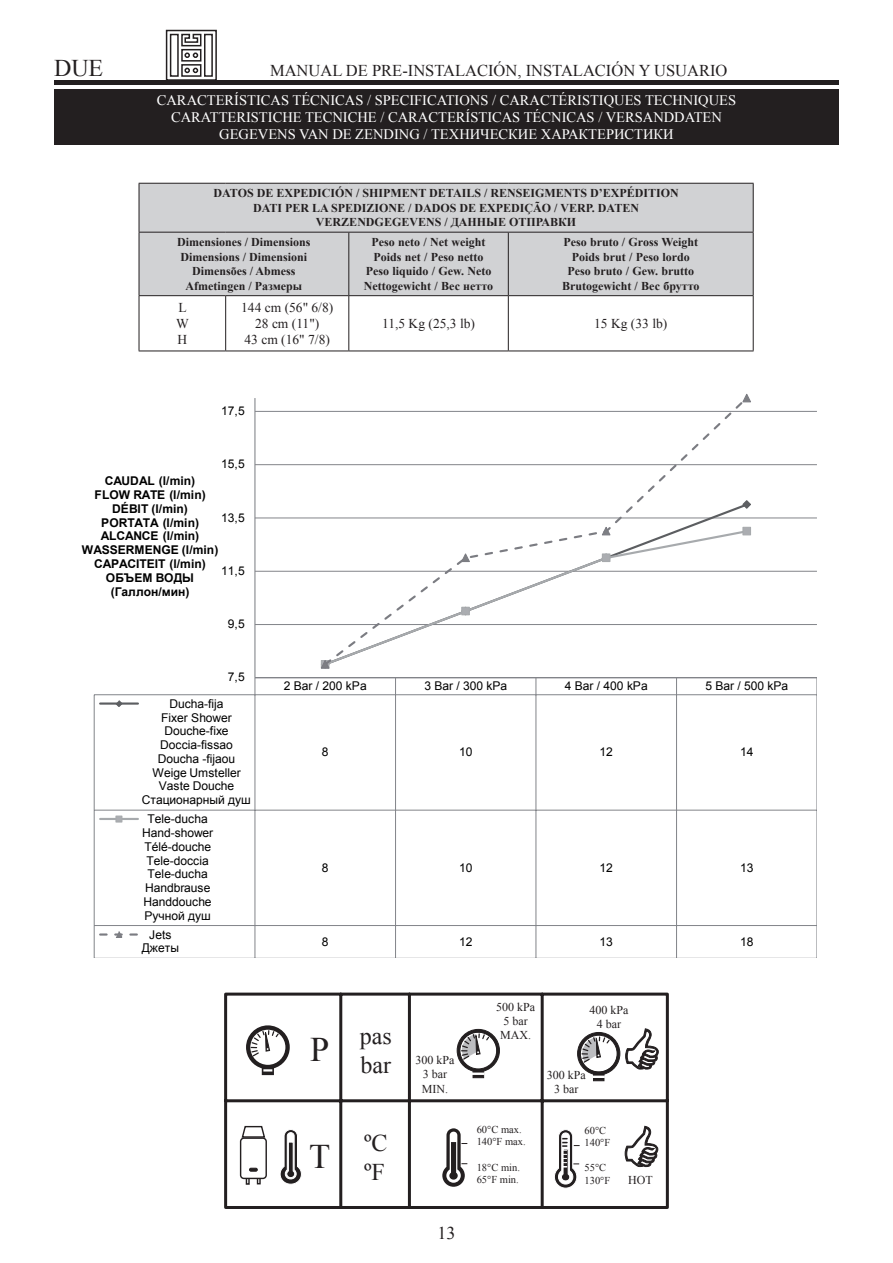
<style>
.page{position:relative;width:893px;height:1263px;background:#fff}
.page>*{position:absolute;margin:0;border:0;box-sizing:border-box;transform-origin:0 0}
.t1{font:34.5px "Times New Roman";color:#231f20}
.t2{font:24px/28.8px "Times New Roman";color:#231f20}
.t3{font:18px "Times New Roman";color:#231f20}
.t4{font:16.5px "Times New Roman";color:#231f20}
.t5{font:14.55px/17.4px "Times New Roman";color:#fff;text-align:center}
.t6{font:13.5px/16.2px "Times New Roman";color:#231f20}
.t7{font:700 12px/14.4px "Times New Roman";color:#231f20;text-align:center}
.t8{font:12px/13.8px "Arial";letter-spacing:-.005em;color:#000;text-align:center}
.t9{font:700 12px/13.8px "Arial";color:#000;text-align:center}
.t10{font:12px/14.4px "Times New Roman";color:#231f20;text-align:center}
.t11{font:10.5px/12.6px "Times New Roman";color:#231f20}
</style>
<div class="page">
<hr style="left:54px;top:81px;width:785px;height:4px;background:#231f20">
<svg style="left:165px;top:29px;width:53px;height:52px"></svg>
<div style="left:140px;top:184px;width:613px;height:111px;background:#d1d2d4"></div>
<hr style="left:139px;top:296px;width:1px;height:55px;background:#231f20">
<hr style="left:225px;top:296px;width:1px;height:55px;background:#231f20">
<hr style="left:348px;top:296px;width:1px;height:55px;background:#231f20">
<hr style="left:508px;top:296px;width:1px;height:55px;background:#231f20">
<hr style="left:753px;top:296px;width:1px;height:55px;background:#231f20">
<hr style="left:139px;top:351px;width:87px;height:1px;background:#231f20">
<hr style="left:226px;top:351px;width:123px;height:1px;background:#231f20">
<hr style="left:349px;top:351px;width:159px;height:1px;background:#231f20">
<hr style="left:508px;top:351px;width:246px;height:1px;background:#231f20">
<hr style="left:139px;top:183px;width:87px;height:1px;background:#231f20">
<hr style="left:139px;top:184px;width:1px;height:48px;background:#231f20">
<hr style="left:226px;top:183px;width:123px;height:1px;background:#231f20">
<hr style="left:349px;top:183px;width:159px;height:1px;background:#231f20">
<hr style="left:508px;top:183px;width:246px;height:1px;background:#231f20">
<hr style="left:753px;top:184px;width:1px;height:48px;background:#231f20">
<hr style="left:139px;top:232px;width:87px;height:1px;background:#231f20">
<hr style="left:139px;top:233px;width:1px;height:62px;background:#231f20">
<hr style="left:226px;top:232px;width:123px;height:1px;background:#231f20">
<hr style="left:349px;top:232px;width:159px;height:1px;background:#231f20">
<hr style="left:348px;top:233px;width:1px;height:62px;background:#231f20">
<hr style="left:508px;top:232px;width:246px;height:1px;background:#231f20">
<hr style="left:508px;top:233px;width:1px;height:62px;background:#231f20">
<hr style="left:753px;top:233px;width:1px;height:62px;background:#231f20">
<hr style="left:139px;top:295px;width:87px;height:1px;background:#231f20">
<hr style="left:226px;top:295px;width:123px;height:1px;background:#231f20">
<hr style="left:349px;top:295px;width:159px;height:1px;background:#231f20">
<hr style="left:508px;top:295px;width:246px;height:1px;background:#231f20">
<div style="left:54px;top:89px;width:785px;height:56px;background:#231f20"></div>
<svg style="left:224px;top:992px;width:445px;height:217px"></svg>
<hr style="left:255px;top:624px;width:562px;height:1px;background:#828489">
<hr style="left:255px;top:571px;width:562px;height:1px;background:#828489">
<hr style="left:255px;top:518px;width:562px;height:1px;background:#828489">
<hr style="left:255px;top:464px;width:562px;height:1px;background:#828489">
<hr style="left:255px;top:411px;width:562px;height:1px;background:#828489">
<hr style="left:254px;top:398px;width:1px;height:280px;background:#828489">
<hr style="left:255px;top:677px;width:562px;height:1px;background:#828489">
<svg style="left:255px;top:678px;width:1px;height:16px"></svg>
<svg style="left:395px;top:678px;width:1px;height:16px"></svg>
<svg style="left:536px;top:678px;width:1px;height:16px"></svg>
<svg style="left:676px;top:678px;width:1px;height:16px"></svg>
<hr style="left:94px;top:694px;width:723px;height:1px;background:#828489">
<hr style="left:94px;top:695px;width:1px;height:115px;background:#828489">
<hr style="left:255px;top:695px;width:1px;height:115px;background:#828489">
<hr style="left:395px;top:695px;width:1px;height:115px;background:#828489">
<hr style="left:536px;top:695px;width:1px;height:115px;background:#828489">
<hr style="left:676px;top:695px;width:1px;height:115px;background:#828489">
<hr style="left:817px;top:695px;width:1px;height:115px;background:#828489">
<hr style="left:100px;top:702px;width:38px;height:3px;background:#5c5e61">
<svg style="left:114px;top:700px;width:9px;height:7px"></svg>
<hr style="left:94px;top:810px;width:723px;height:1px;background:#828489">
<hr style="left:94px;top:810px;width:1px;height:115px;background:#828489">
<hr style="left:255px;top:810px;width:1px;height:115px;background:#828489">
<hr style="left:395px;top:810px;width:1px;height:115px;background:#828489">
<hr style="left:536px;top:810px;width:1px;height:115px;background:#828489">
<hr style="left:676px;top:810px;width:1px;height:115px;background:#828489">
<hr style="left:817px;top:810px;width:1px;height:115px;background:#828489">
<hr style="left:100px;top:818px;width:38px;height:2px;background:#a7aaad">
<div style="left:115px;top:815px;width:7px;height:7px;background:#abadb1;border:1px solid #a7aaad"></div>
<svg style="left:93px;top:925px;width:724px;height:33px"></svg>
<div style="left:742px;top:527px;width:9px;height:8px;background:#abadb1"></div>
<svg style="left:322px;top:402px;width:428px;height:262px"></svg>
<svg style="left:320px;top:659px;width:11px;height:10px"></svg>
<svg style="left:460px;top:552px;width:11px;height:11px"></svg>
<svg style="left:601px;top:526px;width:11px;height:10px"></svg>
<svg style="left:741px;top:393px;width:10px;height:10px"></svg>
<h2 class="t2" style="left:54px;top:53px;width:51px">DUE</h2>
<h3 class="t4" style="left:270px;top:60px;width:459px">MANUAL DE PRE-INSTALACIÓN, INSTALACIÓN Y USUARIO</h3>
<p class="t5" style="left:157px;top:91px;width:581px">CARACTERÍSTICAS TÉCNICAS / SPECIFICATIONS / CARACTÉRISTIQUES TECHNIQUES<br>CARATTERISTICHE TECNICHE / CARACTERÍSTICAS TÉCNICAS / VERSANDDATEN<br>GEGEVENS VAN DE ZENDING / ТЕХНИЧЕСКИЕ ХАРАКТЕРИСТИКИ</p>
<p class="t7" style="left:213px;top:186px;width:467px">DATOS DE EXPEDICIÓN / SHIPMENT DETAILS / RENSEIGMENTS D’EXPÉDITION<br>DATI PER LA SPEDIZIONE / DADOS DE EXPEDIÇÃO / VERP. DATEN<br>VERZENDGEGEVENS / ДАННЫЕ ОТПРАВКИ</p>
<p class="t7" style="left:177px;top:235px;width:135px">Dimensiones / Dimensions<br>Dimensions / Dimensioni<br>Dimensões / Abmess<br>Afmetingen / Размеры</p>
<p class="t7" style="left:364px;top:235px;width:131px">Peso neto / Net weight<br>Poids net / Peso netto<br>Peso liquido / Gew. Neto<br>Nettogewicht / Вес нетто</p>
<p class="t7" style="left:562px;top:235px;width:139px">Peso bruto / Gross Weight<br>Poids brut / Peso lordo<br>Peso bruto / Gew. brutto<br>Brutogewicht / Bес брутто</p>
<p class="t6" style="left:176px;top:299px;width:14px">L<br>W<br>H</p>
<p class="t6" style="left:241px;top:299px;width:94px;text-align:center">144 cm (56" 6/8)<br>28 cm (11")<br>43 cm (16" 7/8)</p>
<p class="t6" style="left:382px;top:315px;width:94px">11,5 Kg (25,3 lb)</p>
<p class="t6" style="left:594px;top:315px;width:75px">15 Kg (33 lb)</p>
<p class="t8" style="left:221px;top:404px;width:25px">17,5</p>
<p class="t8" style="left:221px;top:457px;width:25px">15,5</p>
<p class="t9" style="left:82px;top:475px;width:138px">CAUDAL (l/min)<br>FLOW RATE (l/min)<br>DÉBIT (l/min)<br>PORTATA (l/min)<br>ALCANCE (l/min)<br>WASSERMENGE (l/min)<br>CAPACITEIT (l/min)<br>ОБЪЕМ ВОДЫ (Галлон/мин)</p>
<p class="t8" style="left:221px;top:511px;width:25px">13,5</p>
<p class="t8" style="left:221px;top:564px;width:25px">11,5</p>
<p class="t8" style="left:228px;top:617px;width:18px">9,5</p>
<p class="t8" style="left:228px;top:670px;width:18px">7,5</p>
<p class="t8" style="left:142px;top:697px;width:110px">Ducha-fija<br>Fixer Shower<br>Douche-fixe<br>Doccia-fissao<br>Doucha -fijaou<br>Weige Umsteller<br>Vaste Douche<br>Стационарный душ</p>
<p class="t8" style="left:142px;top:812px;width:73px">Tele-ducha<br>Hand-shower<br>Télé-douche<br>Tele-doccia<br>Tele-ducha<br>Handbrause<br>Handdouche<br>Ручной душ</p>
<p class="t8" style="left:284px;top:679px;width:84px">2 Bar / 200 kPa</p>
<p class="t8" style="left:424px;top:679px;width:84px">3 Bar / 300 kPa</p>
<p class="t8" style="left:565px;top:679px;width:84px">4 Bar / 400 kPa</p>
<p class="t8" style="left:705px;top:679px;width:84px">5 Bar / 500 kPa</p>
<p class="t8" style="left:322px;top:745px;width:8px">8</p>
<p class="t8" style="left:459px;top:745px;width:15px">10</p>
<p class="t8" style="left:600px;top:745px;width:15px">12</p>
<p class="t8" style="left:740px;top:745px;width:15px">14</p>
<p class="t8" style="left:322px;top:860px;width:8px">8</p>
<p class="t8" style="left:459px;top:860px;width:15px">10</p>
<p class="t8" style="left:600px;top:860px;width:15px">12</p>
<p class="t8" style="left:740px;top:860px;width:15px">13</p>
<p class="t8" style="left:142px;top:928px;width:39px">Jets<br>Джеты</p>
<p class="t8" style="left:322px;top:935px;width:8px">8</p>
<p class="t8" style="left:459px;top:935px;width:15px">12</p>
<p class="t8" style="left:600px;top:935px;width:15px">13</p>
<p class="t8" style="left:740px;top:935px;width:15px">18</p>
<h1 class="t1" style="left:310px;top:1026px;width:21px">P</h1>
<h1 class="t1" style="left:309px;top:1133px;width:23px">T</h1>
<h2 class="t2" style="left:360px;top:1021px;width:33px">pas bar</h2>
<h2 class="t2" style="left:364px;top:1128px;width:25px">ºC ºF</h2>
<p class="t10" style="left:415px;top:1052px;width:40px">300 kPa<br>3 bar<br>MIN.</p>
<h3 class="t3" style="left:437px;top:1221px;width:19px">13</h3>
<p class="t10" style="left:496px;top:999px;width:40px">500 kPa<br>5 bar<br>MAX.</p>
<p class="t10" style="left:589px;top:1002px;width:40px">400 kPa<br>4 bar</p>
<p class="t10" style="left:547px;top:1067px;width:40px">300 kPa<br>3 bar</p>
<p class="t11" style="left:477px;top:1123px;width:51px">60°C max.<br>140°F max.</p>
<p class="t11" style="left:477px;top:1160px;width:45px">18°C min.<br>65°F min.</p>
<p class="t11" style="left:584px;top:1124px;width:27px">60°C<br>140°F</p>
<p class="t11" style="left:584px;top:1161px;width:27px">55°C<br>130°F</p>
<p class="t10" style="left:628px;top:1172px;width:26px">HOT</p>
</div>
